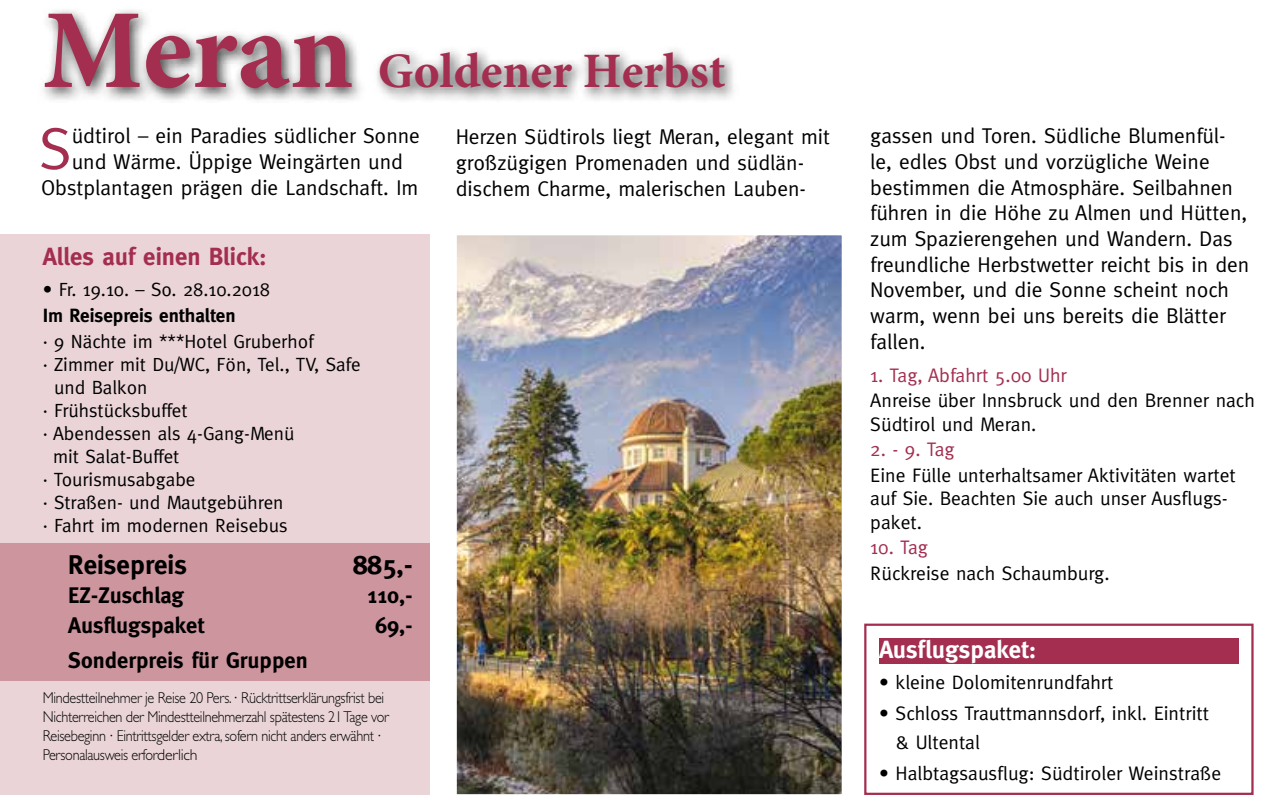
<style>
.page{position:relative;width:1281px;height:802px;background:#fff}
.page>*{position:absolute;margin:0;border:0;box-sizing:border-box;transform-origin:0 0}
.t1{font:700 112.5px "Minion Pro";color:#a32e50}
.t2{font:58.73px "Meta";color:#a32e50}
.t3{font:700 49.5px "Minion Pro";color:#a32e50}
.t4{font:700 27px "Meta";color:#000}
.t5{font:700 24.75px "Meta";color:#a32e50}
.t6{font:700 24.75px "Meta";color:#fff}
.t7{font:700 22.5px "Meta";color:#000}
.t8{font:21.38px/25.7px "Meta";color:#000}
.t9{font:19.57px/23.4px "Meta";color:#000}
.t10{font:19.57px "Meta";color:#a32e50}
.t11{font:19.12px "Meta";color:#000}
.t12{font:700 19.12px "Meta";color:#000}
.t13{font:300 15.75px/18.9px "Gill Sans Std";letter-spacing:-.02em;color:#000;scale:.9 1}
</style>
<div class="page">
<div style="left:0;top:234px;width:430px;height:560px;background:#ead4d7"></div>
<div style="left:0;top:543px;width:430px;height:137px;background:#cd959e"></div>
<div style="left:38px;top:6px;width:703px;height:99px;background:#000;opacity:.75"></div>
<div style="left:879px;top:638px;width:359px;height:25px;background:#a32e50"></div>
<div style="left:864px;top:623px;width:389px;height:171px;border:2px solid #a32e50"></div>
<img style="left:457px;top:236px;width:384px;height:556px">
<div style="left:454px;top:233px;width:390px;height:562px;border:2px solid #fff"></div>
<h1 class="t1" style="left:43px;top:-28px;width:312px">Meran</h1>
<h3 class="t3" style="left:378px;top:36px;width:349px">Goldener Herbst</h3>
<h2 class="t2" style="left:39px;top:114px;width:34px">S</h2>
<p class="t8" style="left:72px;top:123px;width:350px">üdtirol – ein Paradies südlicher Sonne</p>
<p class="t8" style="left:72px;top:148px;width:333px">und Wärme. Üppige Weingärten und</p>
<p class="t8" style="left:41px;top:174px;width:378px">Obstplantagen prägen die Landschaft. Im</p>
<p class="t5" style="left:43px;top:242px;width:225px">Alles auf einen Blick:</p>
<p class="t11" style="left:43px;top:278px;width:229px">• Fr. 19.10. – So. 28.10.2018</p>
<p class="t12" style="left:43px;top:304px;width:194px">Im Reisepreis enthalten</p>
<p class="t11" style="left:43px;top:330px;width:272px">· 9 Nächte im ***Hotel Gruberhof</p>
<p class="t11" style="left:43px;top:353px;width:319px">· Zimmer mit Du/WC, Fön, Tel., TV, Safe</p>
<p class="t11" style="left:54px;top:376px;width:95px">und Balkon</p>
<p class="t11" style="left:43px;top:399px;width:146px">· Frühstücksbuffet</p>
<p class="t11" style="left:43px;top:422px;width:253px">· Abendessen als 4-Gang-Menü</p>
<p class="t11" style="left:53px;top:445px;width:128px">mit Salat-Buffet</p>
<p class="t11" style="left:43px;top:468px;width:154px">· Tourismusabgabe</p>
<p class="t11" style="left:43px;top:491px;width:242px">· Straßen- und Mautgebühren</p>
<p class="t11" style="left:43px;top:514px;width:246px">· Fahrt im modernen Reisebus</p>
<p class="t4" style="left:68px;top:548px;width:120px">Reisepreis</p>
<p class="t4" style="left:353px;top:548px;width:61px">885,-</p>
<p class="t7" style="left:68px;top:582px;width:117px">EZ-Zuschlag</p>
<p class="t7" style="left:367px;top:582px;width:47px">110,-</p>
<p class="t7" style="left:68px;top:611px;width:137px">Ausflugspaket</p>
<p class="t7" style="left:375px;top:611px;width:39px">69,-</p>
<p class="t7" style="left:68px;top:647px;width:241px">Sonderpreis für Gruppen</p>
<p class="t13" style="left:43px;top:688px;width:386px">Mindestteilnehmer je Reise 20 Pers. · Rücktrittserklärungsfrist bei Nichterreichen der Mindestteilnehmerzahl spätestens 21 Tage vor Reisebeginn · Eintrittsgelder extra, sofern nicht anders erwähnt · Personalausweis erforderlich</p>
<p class="t8" style="left:455px;top:124px;width:376px">Herzen Südtirols liegt Meran, elegant mit großzügigen Promenaden und südlän&shy;dischem Charme, malerischen Lauben-</p>
<p class="t8" style="left:870px;top:123px;width:380px">gassen und Toren. Südliche Blumenfül&shy;le, edles Obst und vorzügliche Weine bestimmen die Atmosphäre. Seilbahnen führen in die Höhe zu Almen und Hütten, zum Spazierengehen und Wandern. Das freundliche Herbstwetter reicht bis in den November, und die Sonne scheint noch warm, wenn bei uns bereits die Blätter fallen.</p>
<p class="t10" style="left:870px;top:363px;width:198px">1. Tag, Abfahrt 5.00 Uhr</p>
<p class="t9" style="left:870px;top:388px;width:386px">Anreise über Innsbruck und den Brenner nach<br>Südtirol und Meran.</p>
<p class="t10" style="left:870px;top:438px;width:86px">2. - 9. Tag</p>
<p class="t9" style="left:870px;top:462px;width:367px">Eine Fülle unterhaltsamer Aktivitäten wartet auf Sie. Beachten Sie auch unser Ausflugs&shy;paket.</p>
<p class="t10" style="left:870px;top:535px;width:59px">10. Tag</p>
<p class="t9" style="left:870px;top:560px;width:241px">Rückreise nach Schaumburg.</p>
<p class="t6" style="left:879px;top:635px;width:159px">Ausflugspaket:</p>
<p class="t9" style="left:879px;top:670px;width:236px">• kleine Dolomitenrundfahrt</p>
<p class="t9" style="left:895px;top:698px;width:315px;line-height:29px;text-indent:-16px">• Schloss Trauttmannsdorf, inkl. Eintritt &amp; Ultental</p>
<p class="t9" style="left:879px;top:760px;width:343px">• Halbtagsausflug: Südtiroler Weinstraße</p>
</div>
